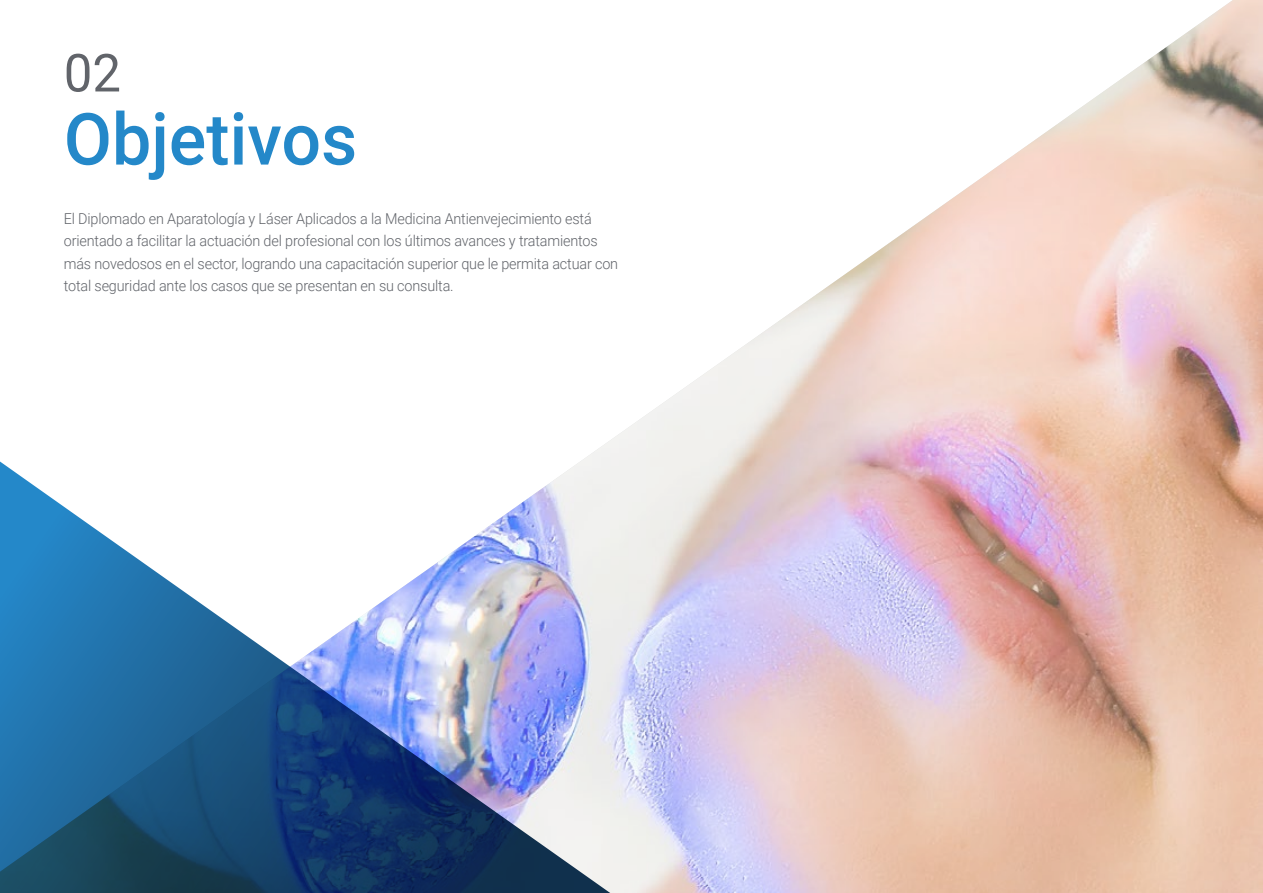
<style>
.page{position:relative;width:1263px;height:893px;background:#fff}
.page>*{position:absolute;margin:0;border:0;box-sizing:border-box;transform-origin:0 0}
.t1{font:500 72px "Roboto";color:#2488c9}
.t2{font:52.5px "Roboto";color:#61646a}
.t3{font:300 15px/22.5px "Roboto";letter-spacing:-.01em;color:#61646a;scale:.96 1}
</style>
<div class="page">
<img style="left:603px;top:0;width:660px;height:893px">
<svg style="left:0;top:446px;width:640px;height:447px"></svg>
<h2 class="t2" style="left:64px;top:36px;width:59px">02</h2>
<h1 class="t1" style="left:64px;top:89px;width:295px">Objetivos</h1>
<p class="t3" style="left:64px;top:207px;width:579px">El Diplomado en Aparatología y Láser Aplicados a la Medicina Antienvejecimiento está orientado a facilitar la actuación del profesional con los últimos avances y tratamientos más novedosos en el sector, logrando una capacitación superior que le permita actuar con total seguridad ante los casos que se presentan en su consulta.</p>
</div>
